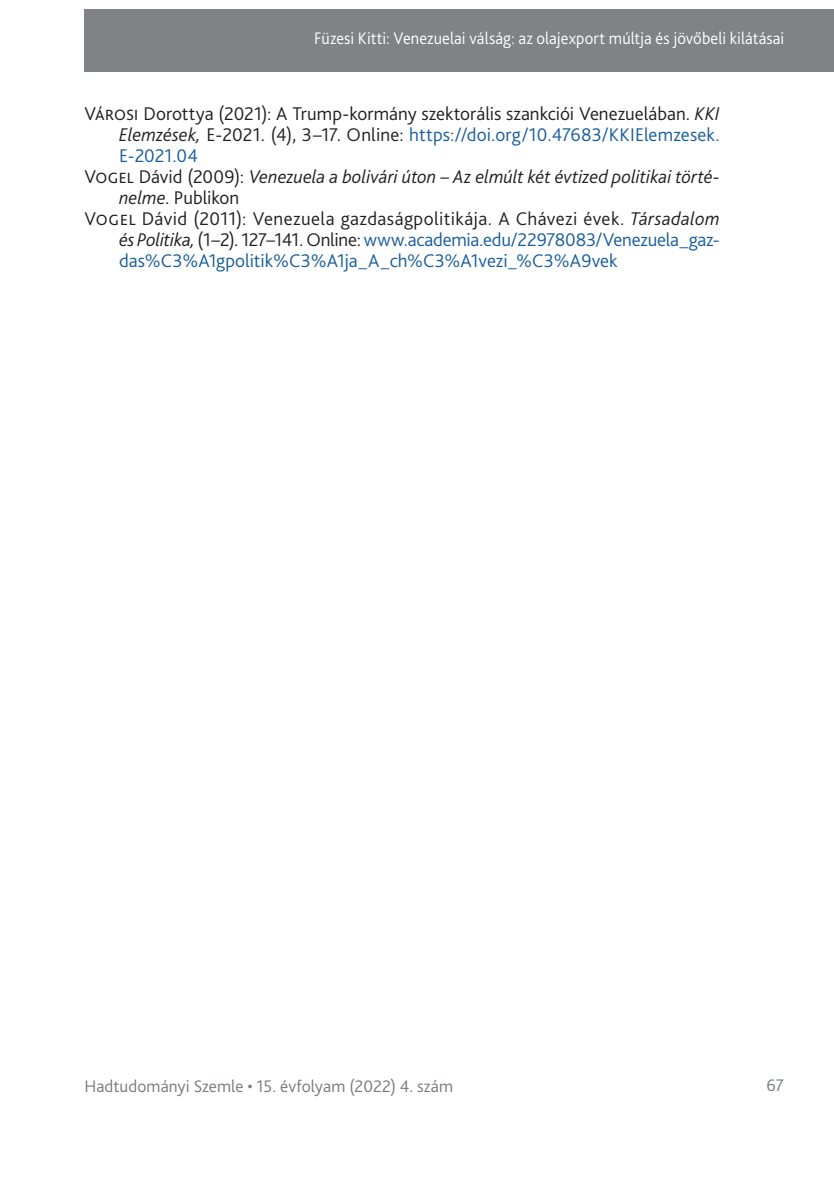
<style>
.page{position:relative;width:834px;height:1181px;background:#fff}
.page>*{position:absolute;margin:0;border:0;box-sizing:border-box;transform-origin:0 0}
._6__Bibliography{font:300 19.25px/21px "Bliss Pro";letter-spacing:.01em;color:#175d9e;text-align:justify}
._6__Bibliography-2{font:300 19.25px/21px "Bliss Pro";color:#231f20;text-align:justify}
._6__Bibliography-3{font:italic 300 19.25px/21px "Bliss Pro";color:#231f20}
.t1{font:300 17.5px "Bliss Pro";color:#fff;scale:.95 1}
.t2{font:300 17.5px "Bliss Pro";letter-spacing:.005em;color:#767a7c}
.s1{font-style:italic}
.s2{color:#175d9e}
.s3{font-style:normal}
.s4{color:#231f20}
.s5{font-style:italic;color:#231f20}
</style>
<div class="page">
<div style="left:84px;top:9px;width:749px;height:63px;background:#808285"></div>
<p class="t1" style="left:314px;top:27px;width:496px">Füzesi Kitti: Venezuelai válság: az olajexport múltja és jövőbeli kilátásai</p>
<p class="_6__Bibliography-2" style="left:119px;top:103px;width:602px;text-indent:-35px">Városi Dorottya (2021): A Trump-kormány szektorális szankciói Venezuelában. <span class="s1">KKI Elemzések,</span> E-2021. (4), 3–17. Online: <span class="s2">https://doi.org/10.47683/KKIElemzesek.<br>E-2021.04</span></p>
<p class="_6__Bibliography-3" style="left:119px;top:166px;width:602px;text-indent:-35px"><span class="s3">Vogel Dávid (2009):</span> Venezuela a bolivári úton – Az elmúlt két évtized politikai törté&shy;nelme<span class="s3">. Publikon</span></p>
<p class="_6__Bibliography" style="left:119px;top:208px;width:602px;text-indent:-35px"><span class="s4">Vogel Dávid (2011): Venezuela gazdaságpolitikája. A Chávezi évek.</span> <span class="s5">Társadalom és Politika,</span> <span class="s4">(1–2). 127–141. Online:</span> www.academia.edu/22978083/Venezuela_gaz&shy;das%C3%A1gpolitik%C3%A1ja_A_ch%C3%A1vezi_%C3%A9vek</p>
<p class="t2" style="left:84px;top:1075px;width:370px">Hadtudományi Szemle • 15. évfolyam (2022) 4. szám</p>
<p class="t2" style="left:766px;top:1074px;width:19px">67</p>
</div>
